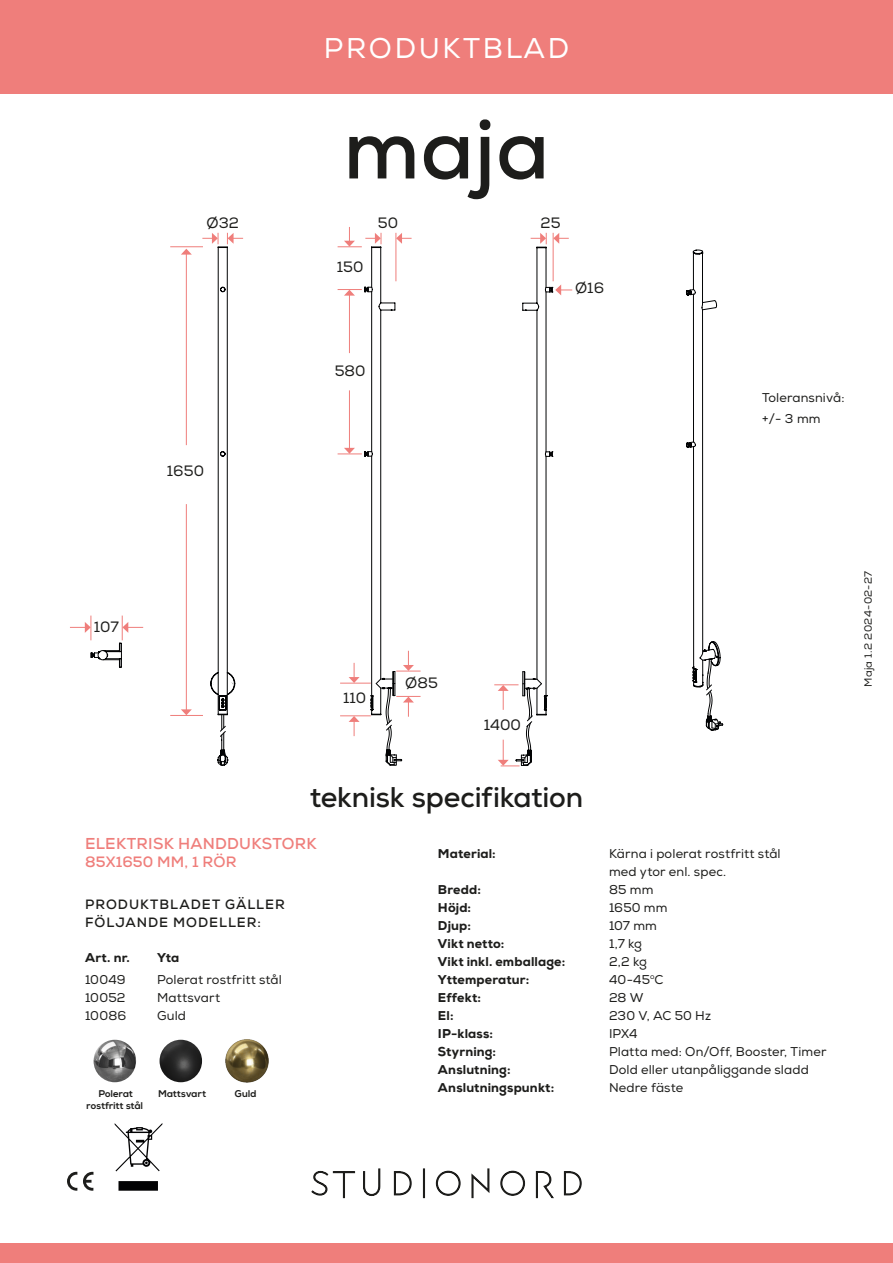
<style>
.page{position:relative;width:893px;height:1263px;background:#fff}
.page>*{position:absolute;margin:0;border:0;box-sizing:border-box;transform-origin:0 0}
.Ingress_centrerat{font:700 84px "Nexa";color:#1d1d1b}
.t1{font:700 28.5px "Nexa";letter-spacing:-.005em;color:#1d1d1b}
.Ingress_centrerat-2{font:28.5px "Nexa";letter-spacing:.095em;color:#fff}
.sid_2_fakta{font:700 15.75px "Nexa";letter-spacing:.015em;color:#ef7e7b}
.sid_2_tabell_fakta{font:15.15px "Nexa";color:#1d1d1b}
.sid_2_tabell_fakta-2{font:15px "Nexa";color:#1d1d1b}
.sid_2_fakta-2{font:700 15px "Nexa";letter-spacing:.01em;color:#ef7e7b}
.Ingress_centrerat-3{font:700 13.5px/18px "Nexa";letter-spacing:.075em;color:#1d1d1b}
.sid_2_fakta-3{font:12.75px/18px "Nexa";letter-spacing:.01em;color:#1d1d1b}
.sid_2_fakta-4{font:800 12.75px "Nexa";letter-spacing:.01em;color:#1d1d1b}
.sid_2_tabell_fakta-3{font:12.75px "Nexa";letter-spacing:.01em;color:#1d1d1b}
.versionsnummer{font:10.5px "Nexa";letter-spacing:.03em;color:#1d1d1b}
.sid_2_material{font:700 9.75px/11.2px "Nexa";letter-spacing:.01em;color:#1d1d1b;text-align:center}
.sid_2_fakta-5{font:7.5px "Nexa";color:#1d1d1b}
</style>
<div class="page">
<div style="left:0;top:0;width:893px;height:94px;background:#ef7e7b"></div>
<div style="left:0;top:1244px;width:893px;height:19px;background:#ef7e7b"></div>
<svg style="left:311px;top:1168px;width:271px;height:30px"></svg>
<svg style="left:83px;top:1172px;width:10px;height:19px"></svg>
<svg style="left:67px;top:1172px;width:10px;height:19px"></svg>
<svg style="left:115px;top:1123px;width:47px;height:68px"></svg>
<hr style="left:170px;top:246px;width:33px;height:1px;background:#ef7e7b">
<hr style="left:170px;top:715px;width:33px;height:1px;background:#ef7e7b">
<hr style="left:186px;top:504px;width:1px;height:206px;background:#ef7e7b">
<svg style="left:181px;top:709px;width:11px;height:6px"></svg>
<hr style="left:186px;top:254px;width:1px;height:191px;background:#ef7e7b">
<svg style="left:181px;top:249px;width:11px;height:6px"></svg>
<svg style="left:70px;top:615px;width:73px;height:53px"></svg>
<svg style="left:338px;top:227px;width:83px;height:539px"></svg>
<svg style="left:220px;top:286px;width:6px;height:171px"></svg>
<hr style="left:218px;top:247px;width:1px;height:467px;background:#020304">
<hr style="left:227px;top:247px;width:1px;height:467px;background:#020304">
<svg style="left:202px;top:233px;width:41px;height:15px"></svg>
<svg style="left:494px;top:233px;width:78px;height:534px"></svg>
<svg style="left:686px;top:249px;width:37px;height:482px"></svg>
<svg style="left:210px;top:671px;width:26px;height:95px"></svg>
<img style="left:94px;top:1040px;width:42px;height:42px;border-radius:21px">
<img style="left:160px;top:1040px;width:42px;height:42px;border-radius:21px">
<img style="left:226px;top:1040px;width:42px;height:42px">
<p class="Ingress_centrerat-2" style="left:324px;top:31px;width:247px">PRODUKTBLAD</p>
<p class="Ingress_centrerat" style="left:343px;top:95px;width:207px">maja</p>
<p class="sid_2_tabell_fakta-2" style="left:207px;top:214px;width:34px">Ø32</p>
<p class="sid_2_tabell_fakta-2" style="left:378px;top:214px;width:22px">50</p>
<p class="sid_2_tabell_fakta-2" style="left:541px;top:214px;width:21px">25</p>
<p class="sid_2_tabell_fakta-2" style="left:337px;top:258px;width:28px">150</p>
<p class="sid_2_tabell_fakta-2" style="left:575px;top:279px;width:31px">Ø16</p>
<p class="sid_2_tabell_fakta-2" style="left:335px;top:362px;width:32px">580</p>
<p class="sid_2_tabell_fakta-2" style="left:167px;top:462px;width:39px">1650</p>
<p class="sid_2_tabell_fakta-3" style="left:762px;top:390px;width:84px">Toleransnivå:</p>
<p class="sid_2_tabell_fakta-3" style="left:762px;top:411px;width:60px">+/- 3 mm</p>
<p class="sid_2_tabell_fakta-2" style="left:94px;top:618px;width:27px">107</p>
<p class="sid_2_tabell_fakta-2" style="left:343px;top:689px;width:25px">110</p>
<p class="sid_2_tabell_fakta-2" style="left:405px;top:673px;width:34px">Ø85</p>
<p class="sid_2_tabell_fakta" style="left:484px;top:716px;width:39px">1400</p>
<p class="t1" style="left:310px;top:779px;width:275px">teknisk specifikation</p>
<p class="sid_2_fakta" style="left:85px;top:833px;width:233px">ELEKTRISK HANDDUKSTORK</p>
<p class="sid_2_fakta-2" style="left:85px;top:852px;width:153px">85X1650 MM, 1 RÖR</p>
<p class="Ingress_centrerat-3" style="left:85px;top:895px;width:201px">PRODUKTBLADET GÄLLER<br>FÖLJANDE MODELLER:</p>
<p class="sid_2_fakta-4" style="left:85px;top:949px;width:46px">Art. nr.</p>
<p class="sid_2_fakta-4" style="left:157px;top:949px;width:24px">Yta</p>
<p class="sid_2_fakta-3" style="left:85px;top:971px;width:42px">10049</p>
<p class="sid_2_fakta-3" style="left:157px;top:971px;width:126px">Polerat rostfritt stål</p>
<p class="sid_2_fakta-3" style="left:85px;top:989px;width:42px">10052</p>
<p class="sid_2_fakta-3" style="left:157px;top:989px;width:65px">Mattsvart</p>
<p class="sid_2_fakta-3" style="left:85px;top:1007px;width:43px">10086</p>
<p class="sid_2_fakta-3" style="left:157px;top:1007px;width:30px">Guld</p>
<p class="sid_2_material" style="left:86px;top:1089px;width:58px">Polerat rostfritt stål</p>
<p class="sid_2_material" style="left:159px;top:1089px;width:49px">Mattsvart</p>
<p class="sid_2_material" style="left:235px;top:1089px;width:23px">Guld</p>
<p class="sid_2_fakta-4" style="left:438px;top:846px;width:59px">Material:</p>
<p class="sid_2_fakta-3" style="left:609px;top:845px;width:173px">Kärna i polerat rostfritt stål med ytor enl. spec.</p>
<p class="sid_2_fakta-4" style="left:438px;top:882px;width:44px">Bredd:</p>
<p class="sid_2_fakta-3" style="left:609px;top:881px;width:46px">85 mm</p>
<p class="sid_2_fakta-4" style="left:438px;top:900px;width:35px">Höjd:</p>
<p class="sid_2_fakta-3" style="left:609px;top:899px;width:60px">1650 mm</p>
<p class="sid_2_fakta-4" style="left:438px;top:918px;width:35px">Djup:</p>
<p class="sid_2_fakta-3" style="left:609px;top:917px;width:49px">107 mm</p>
<p class="sid_2_fakta-4" style="left:438px;top:936px;width:68px">Vikt netto:</p>
<p class="sid_2_fakta-3" style="left:609px;top:935px;width:35px">1,7 kg</p>
<p class="sid_2_fakta-4" style="left:438px;top:954px;width:129px">Vikt inkl. emballage:</p>
<p class="sid_2_fakta-3" style="left:609px;top:953px;width:39px">2,2 kg</p>
<p class="sid_2_fakta-4" style="left:438px;top:972px;width:93px">Yttemperatur:</p>
<p class="sid_2_fakta-3" style="left:609px;top:971px;width:56px">40-45 C</p>
<p class="sid_2_fakta-5" style="left:650px;top:971px;width:6px">o</p>
<p class="sid_2_fakta-4" style="left:438px;top:990px;width:45px">Effekt:</p>
<p class="sid_2_fakta-3" style="left:609px;top:989px;width:36px">28 W</p>
<p class="sid_2_fakta-4" style="left:438px;top:1008px;width:17px">El:</p>
<p class="sid_2_fakta-3" style="left:609px;top:1007px;width:103px">230 V, AC 50 Hz</p>
<p class="sid_2_fakta-4" style="left:438px;top:1026px;width:57px">IP-klass:</p>
<p class="sid_2_fakta-3" style="left:609px;top:1025px;width:30px">IPX4</p>
<p class="sid_2_fakta-4" style="left:438px;top:1044px;width:60px">Styrning:</p>
<p class="sid_2_fakta-3" style="left:609px;top:1043px;width:219px">Platta med: On/Off, Booster, Timer</p>
<p class="sid_2_fakta-4" style="left:438px;top:1062px;width:74px">Anslutning:</p>
<p class="sid_2_fakta-3" style="left:609px;top:1061px;width:201px">Dold eller utanpåliggande sladd</p>
<p class="sid_2_fakta-4" style="left:438px;top:1080px;width:118px">Anslutningspunkt:</p>
<p class="sid_2_fakta-3" style="left:609px;top:1079px;width:76px">Nedre fäste</p>
<p class="versionsnummer" style="left:862px;top:687px;width:118px;rotate:-90deg">Maja 1.2 2024-02-27</p>
</div>
